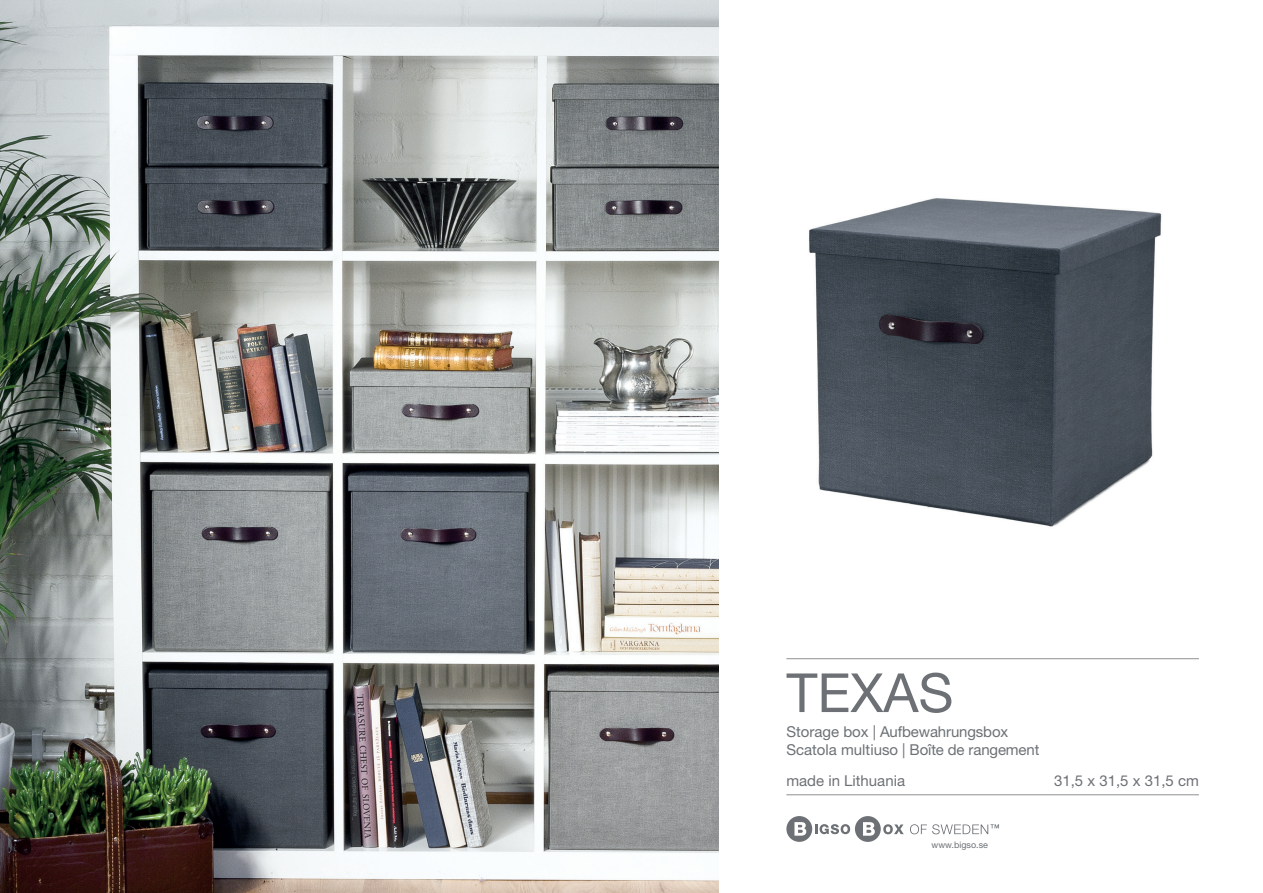
<style>
.page{position:relative;width:1263px;height:893px;background:#fff}
.page>*{position:absolute;margin:0;border:0;box-sizing:border-box;transform-origin:0 0}
.t1{font:54px "Helvetica Neue LT Std";color:#6d7175}
.t2{font:15px/18px "Helvetica Neue LT Std";color:#6d7175}
.t3{font:9px "Helvetica Neue LT Std";color:#6d7175}
</style>
<div class="page">
<svg style="left:910px;top:824px;width:89px;height:10px"></svg>
<svg style="left:786px;top:816px;width:118px;height:26px"></svg>
<hr style="left:786px;top:794px;width:413px;height:1px;background:#8e9091">
<hr style="left:786px;top:658px;width:413px;height:1px;background:#8e9091">
<img style="left:809px;top:198px;width:353px;height:329px">
<img style="left:0;top:0;width:718px;height:893px">
<h1 class="t1" style="left:786px;top:661px;width:168px">TEXAS</h1>
<p class="t2" style="left:786px;top:723px;width:255px">Storage box | Aufbewahrungsbox<br>Scatola multiuso | Boîte de rangement</p>
<p class="t2" style="left:786px;top:771px;width:120px">made in Lithuania</p>
<p class="t2" style="left:1054px;top:771px;width:146px">31,5 x 31,5 x 31,5 cm</p>
<p class="t3" style="left:932px;top:840px;width:58px">www.bigso.se</p>
</div>
